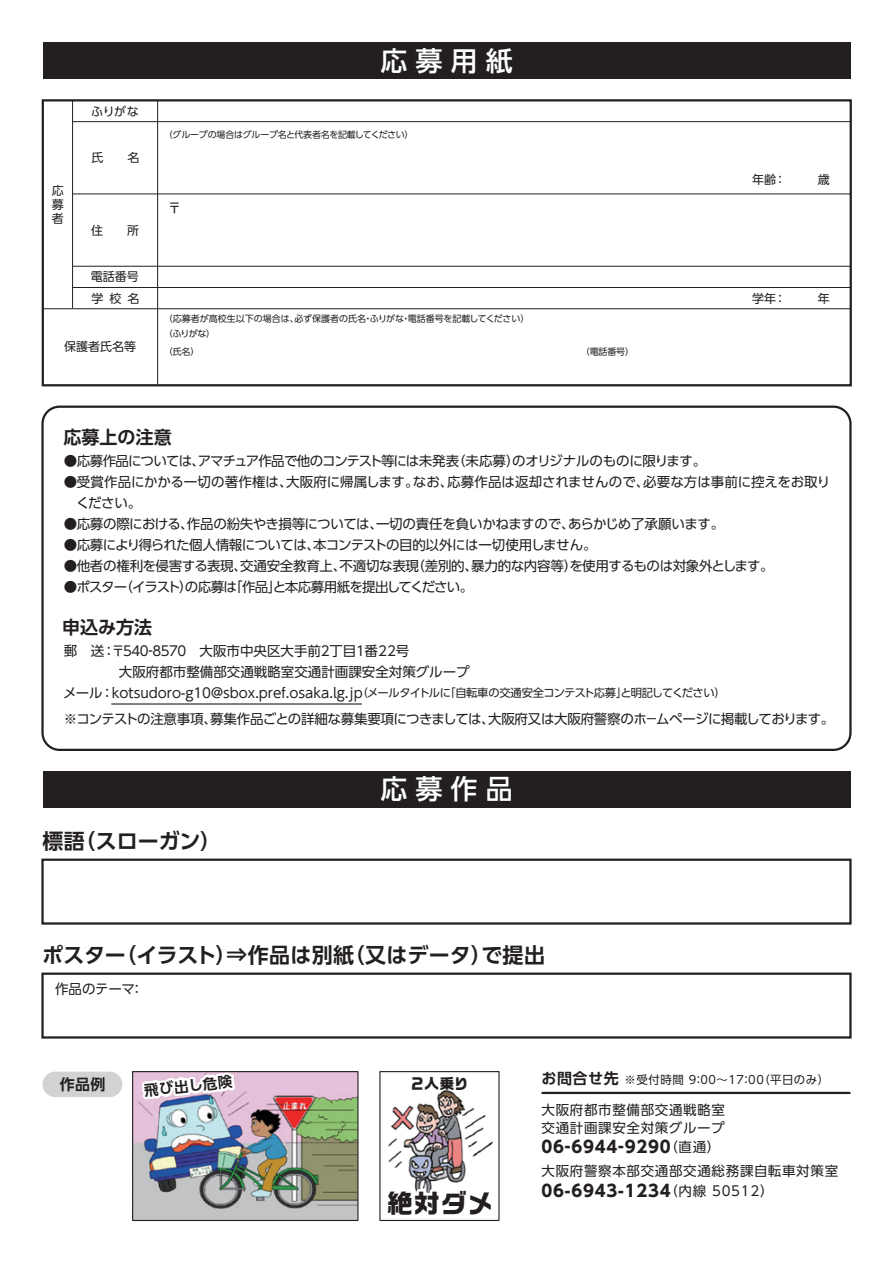
<style>
.page{position:relative;width:893px;height:1263px;background:#fff}
.page>*{position:absolute;margin:0;border:0;box-sizing:border-box;transform-origin:0 0}
.t1{font:500 27px "UD Shin Go Pro";letter-spacing:.3em;color:#fff}
.t2{font:700 25.5px "Ro G San Srf Std";color:#231f20}
.t3{font:700 21px "UD Shin Go Pro De";letter-spacing:.01em;color:#231f20}
.t4{font:700 18px "UD Shin Go Pro De";color:#231f20}
.t5{font:700 16.5px "UD Shin Go Pro";letter-spacing:.05em;color:#231f20}
.t6{font:700 15px "UD Shin Go Pro De";letter-spacing:.04em;color:#231f20}
.t7{font:700 14.4px "UD Shin Go Pro De";color:#231f20}
.t8{font:700 14.4px "Ro G San Srf Std";color:#231f20}
.t9{font:13.5px/21px "UD Shin Go Pro";color:#231f20}
.t10{font:13.5px "UD Shin Go Pro";letter-spacing:-.02em;color:#231f20}
.t11{font:13.5px "UD Shin Go Pro";letter-spacing:-.055em;color:#231f20}
.t12{font:13.5px/18px "UD Shin Go Pro";letter-spacing:.05em;color:#231f20}
.t13{font:13.5px "UD Shin Go Pro";letter-spacing:-.045em;color:#231f20}
.t14{font:13.5px "UD Shin Go Pro";letter-spacing:-.065em;color:#231f20}
.t15{font:12px/14px "UD Shin Go Pro";color:#231f20;text-align:justify}
.t16{font:11.4px "UD Shin Go Pro";letter-spacing:.05em;color:#231f20}
.t17{font:9px/18px "UD Shin Go Pro";letter-spacing:-.02em;color:#231f20}
.t18{font:9px "UD Shin Go Pro";color:#231f20}
.s1{font-size:11.25px}
.s2{font-weight:400;font-size:13.5px}
</style>
<div class="page">
<div style="left:43px;top:43px;width:807px;height:36px;background:#231f20"></div>
<div style="left:43px;top:771px;width:807px;height:36px;background:#231f20"></div>
<div style="left:41px;top:858px;width:811px;height:67px;border:2px solid #231f20"></div>
<div style="left:41px;top:972px;width:811px;height:66px;border:2px solid #231f20"></div>
<div style="left:43px;top:1071px;width:79px;height:26px;background:#d1d2d4;border-radius:13px"></div>
<div style="left:41px;top:406px;width:811px;height:345px;border:2px solid #231f20;border-radius:17px"></div>
<hr style="left:112px;top:703px;width:249px;height:1px;background:#231f20">
<hr style="left:73px;top:121px;width:778px;height:1px;background:#231f20">
<hr style="left:73px;top:194px;width:778px;height:1px;background:#231f20">
<hr style="left:73px;top:266px;width:778px;height:1px;background:#231f20">
<hr style="left:73px;top:287px;width:778px;height:1px;background:#231f20">
<hr style="left:43px;top:308px;width:807px;height:1px;background:#231f20">
<hr style="left:72px;top:100px;width:1px;height:208px;background:#231f20">
<hr style="left:157px;top:100px;width:1px;height:285px;background:#231f20">
<div style="left:42px;top:99px;width:810px;height:287px;border:2px solid #231f20"></div>
<img style="left:134px;top:1073px;width:222px;height:146px">
<img style="left:138px;top:1035px;width:106px;height:144px">
<div style="left:132px;top:1071px;width:226px;height:150px;border:1px solid #231f20"></div>
<img style="left:388px;top:1089px;width:105px;height:96px">
<svg style="left:414px;top:1185px;width:18px;height:8px"></svg>
<div style="left:379px;top:1071px;width:121px;height:150px;border:1px solid #231f20"></div>
<hr style="left:541px;top:1092px;width:309px;height:2px;background:#231f20">
<p class="t15" style="left:91px;top:104px;width:49px">ふりがな</p>
<p class="t15" style="left:52px;top:183px;width:13px">応募者</p>
<p class="t15" style="left:91px;top:150px;width:49px">氏　　名</p>
<p class="t15" style="left:91px;top:223px;width:50px">住　　所</p>
<p class="t15" style="left:91px;top:270px;width:49px">電話番号</p>
<p class="t15" style="left:91px;top:291px;width:49px">学校名</p>
<p class="t15" style="left:64px;top:339px;width:73px">保護者氏名等</p>
<h1 class="t1" style="left:380px;top:39px;width:134px">応募用紙</h1>
<p class="t17" style="left:164px;top:125px;width:251px">（グループの場合はグループ名と代表者名を記載してください）</p>
<p class="t10" style="left:168px;top:197px;width:15px">〒</p>
<p class="t18" style="left:164px;top:311px;width:367px">（応募者が高校生以下の場合は、必ず保護者の氏名・ふりがな・電話番号を記載してください）</p>
<p class="t17" style="left:164px;top:324px;width:53px">（ふりがな）（氏名）</p>
<h3 class="t4" style="left:63px;top:422px;width:110px">応募上の注意</h3>
<p class="t17" style="left:581px;top:342px;width:55px">（電話番号）</p>
<p class="t15" style="left:752px;top:172px;width:79px">年齢：　　　歳</p>
<p class="t15" style="left:752px;top:291px;width:79px">学年：　　　年</p>
<p class="t11" style="left:64px;top:450px;width:644px">●応募作品については、アマチュア作品で他のコンテスト等には未発表（未応募）のオリジナルのものに限ります。</p>
<p class="t9" style="left:76px;top:471px;width:756px;text-indent:-12px">●受賞作品にかかる一切の著作権は、大阪府に帰属します。なお、応募作品は返却されませんので、必要な方は事前に控えをお取りください。</p>
<p class="t10" style="left:64px;top:513px;width:662px">●応募の際における、作品の紛失やき損等については、一切の責任を負いかねますので、あらかじめ了承願います。</p>
<p class="t13" style="left:64px;top:534px;width:534px">●応募により得られた個人情報については、本コンテストの目的以外には一切使用しません。</p>
<p class="t10" style="left:64px;top:555px;width:711px">●他者の権利を侵害する表現、交通安全教育上、不適切な表現（差別的、暴力的な内容等）を使用するものは対象外とします。</p>
<p class="t14" style="left:64px;top:576px;width:411px">●ポスター（イラスト）の応募は「作品」と本応募用紙を提出してください。</p>
<h3 class="t4" style="left:62px;top:612px;width:91px">申込み方法</h3>
<p class="t9" style="left:64px;top:640px;width:347px">郵　送：〒５４０-８５７０　大阪市中央区大手前２丁目１番22号</p>
<p class="t9" style="left:119px;top:661px;width:352px">大阪府都市整備部交通戦略室交通計画課安全対策グループ</p>
<p class="t9" style="left:63px;top:682px;width:664px">メール：kotsudoro-g10@sbox.pref.osaka.lg.jp<span class="s1">（メールタイトルに「自転車の交通安全コンテスト応募」と明記してください）</span></p>
<p class="t10" style="left:64px;top:708px;width:772px">※コンテストの注意事項、募集作品ごとの詳細な募集要項につきましては、大阪府又は大阪府警察のホ－ムページに掲載しております。</p>
<h3 class="t3" style="left:43px;top:824px;width:180px">標語（スローガン）</h3>
<h1 class="t1" style="left:380px;top:767px;width:134px">応募作品</h1>
<h3 class="t3" style="left:42px;top:938px;width:504px">ポスター（イラスト）⇒作品は別紙（又はデータ）で提出</h3>
<p class="t10" style="left:55px;top:978px;width:90px">作品のテーマ：</p>
<p class="t6" style="left:60px;top:1072px;width:47px">作品例</p>
<p class="t7" style="left:143px;top:1079px;width:90px;rotate:-6deg">飛び出し危険</p>
<p class="t8" style="left:410px;top:1073px;width:60px">２人乗り</p>
<h2 class="t2" style="left:387px;top:1186px;width:107px">絶対ダメ</h2>
<p class="t6" style="left:541px;top:1066px;width:79px">お問合せ先</p>
<p class="t12" style="left:541px;top:1100px;width:185px">大阪府都市整備部交通戦略室交通計画課安全対策グループ</p>
<p class="t5" style="left:541px;top:1133px;width:180px">06-6944-9290<span class="s2">（直通）</span></p>
<p class="t12" style="left:542px;top:1162px;width:298px">大阪府警察本部交通部交通総務課自転車対策室</p>
<p class="t5" style="left:541px;top:1177px;width:234px">06-6943-1234<span class="s2">（内線 50512）</span></p>
<p class="t16" style="left:624px;top:1070px;width:206px">※受付時間 9：00～17：00（平日のみ）</p>
</div>
